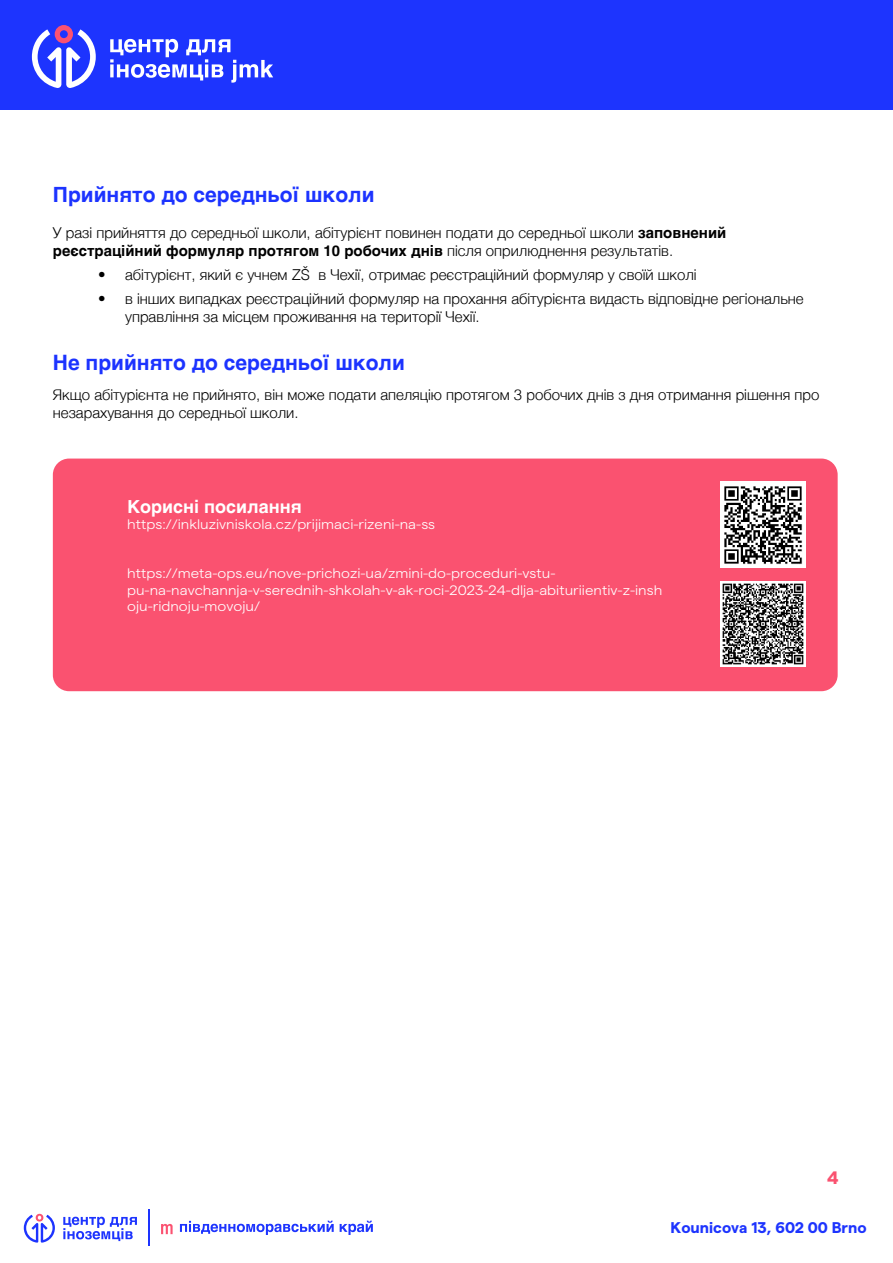
<style>
.page{position:relative;width:893px;height:1263px;background:#fff}
.page>*{position:absolute;margin:0;border:0;box-sizing:border-box;transform-origin:0 0}
.t1{font:700 21px "Helvetica";color:#1c33ff}
.t2{font:700 18px "Helvetica";color:#fff}
.t3{font:700 18px "Matter SQ";color:#fa5270}
.t4{font:700 15.45px "Matter SQ";color:#1d34fe}
.t5{font:300 15px/18px "Helvetica";color:#000}
.t6{font:300 13.65px/16.4px "Matter SQ";color:#fff;scale:1.1 1}
.s1{font-weight:700}
</style>
<div class="page">
<div style="left:0;top:0;width:893px;height:110px;background:#1d34fe"></div>
<svg style="left:110px;top:39px;width:163px;height:44px"></svg>
<svg style="left:32px;top:25px;width:64px;height:63px"></svg>
<div style="left:53px;top:459px;width:785px;height:232px;background:#fa5270;border-radius:16px"></div>
<img style="left:720px;top:582px;width:85px;height:85px">
<img style="left:721px;top:482px;width:84px;height:85px">
<img style="left:720px;top:582px;width:84px;height:84px">
<hr style="left:148px;top:1209px;width:2px;height:37px;background:#1d34fe">
<svg style="left:161px;top:1224px;width:12px;height:10px"></svg>
<svg style="left:180px;top:1220px;width:154px;height:15px"></svg>
<svg style="left:340px;top:1220px;width:33px;height:15px"></svg>
<svg style="left:24px;top:1214px;width:31px;height:28px"></svg>
<svg style="left:63px;top:1217px;width:74px;height:24px"></svg>
<h1 class="t1" style="left:53px;top:182px;width:323px">Прийнято до середньої школи</h1>
<p class="t5" style="left:53px;top:223px;width:675px">У разі прийняття до середньої школи, абітурієнт повинен подати до середньої школи <span class="s1">заповнений реєстраційний формуляр протягом 10 робочих днів</span> після оприлюднення результатів.</p>
<p class="t5" style="left:98px;top:265px;width:600px">• абітурієнт, який є учнем ZŠ в Чехії, отримає реєстраційний формуляр у своїй школі</p>
<p class="t5" style="left:125px;top:289px;width:680px;text-indent:-27px">• в інших випадках реєстраційний формуляр на прохання абітурієнта видасть відповідне регіональне управління за місцем проживання на території Чехії.</p>
<h1 class="t1" style="left:53px;top:350px;width:354px">Не прийнято до середньої школи</h1>
<p class="t5" style="left:53px;top:385px;width:768px">Якщо абітурієнта не прийнято, він може подати апеляцію протягом 3 робочих днів з дня отримання рішення про незарахування до середньої школи.</p>
<p class="t2" style="left:127px;top:495px;width:176px">Корисні посилання</p>
<p class="t6" style="left:127px;top:515px;width:282px">https://inkluzivniskola.cz/prijimaci-rizeni-na-ss</p>
<p class="t6" style="left:127px;top:564px;width:488px">https://meta-ops.eu/nove-prichozi-ua/zmini-do-proceduri-vstu&shy;pu-na-navchannja-v-serednih-shkolah-v-ak-roci-2023-24-dlja-abituriientiv-z-insh oju-ridnoju-movoju/</p>
<p class="t3" style="left:827px;top:1164px;width:13px">4</p>
<p class="t4" style="left:671px;top:1216px;width:197px">Kounicova 13, 602 00 Brno</p>
</div>
